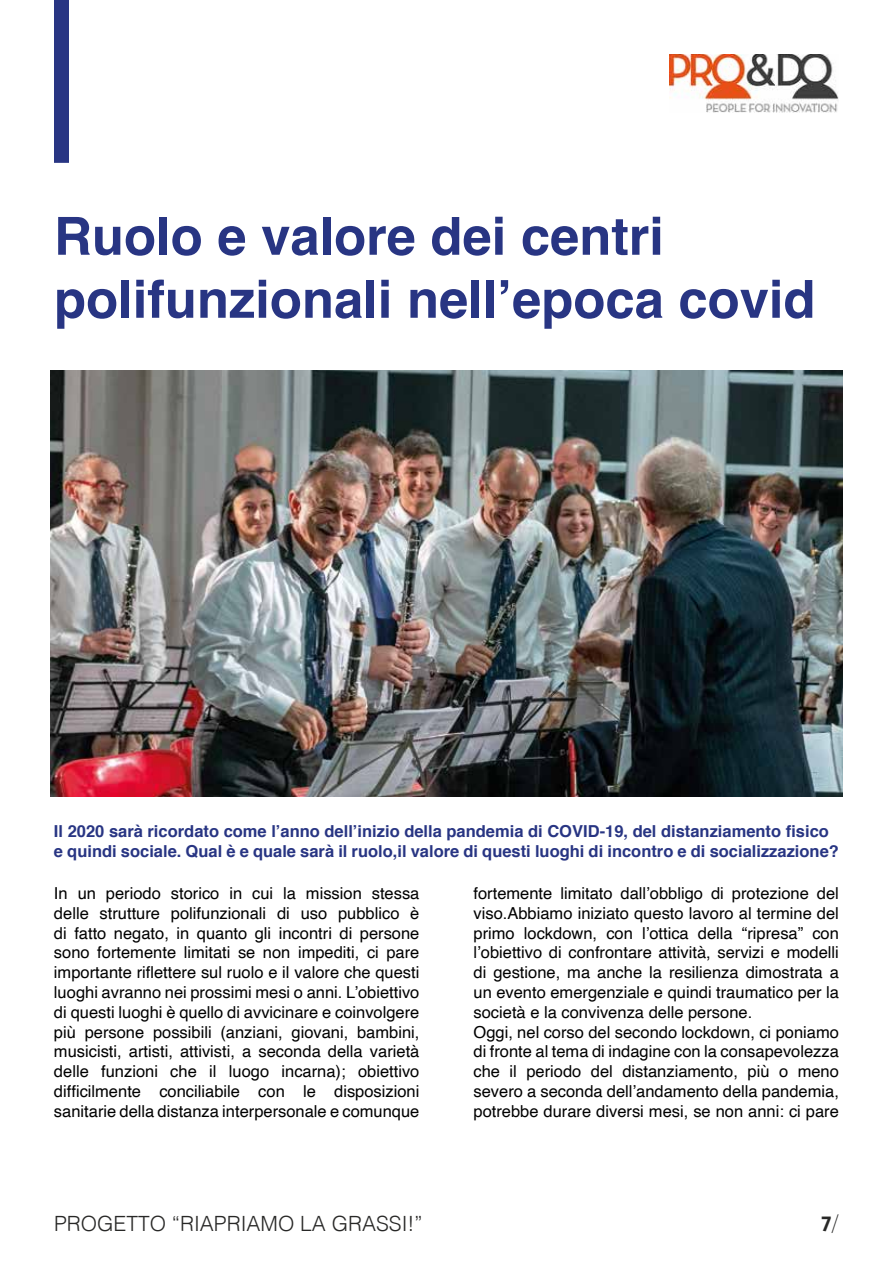
<style>
.page{position:relative;width:893px;height:1263px;background:#fff}
.page>*{position:absolute;margin:0;border:0;box-sizing:border-box;transform-origin:0 0}
.t1{font:700 52.5px/63px "Helvetica";color:#283583}
.t2{font:300 21px "Helvetica";color:#282827}
.t3{font:700 21px "Averta";color:#282827}
.t4{font:16.5px/19.8px "Helvetica";color:#000}
.t5{font:700 16.5px/19.8px "Helvetica";color:#283583}
.s1{font-family:"Abril Fatface";font-weight:400}
</style>
<div class="page">
<img style="left:669px;top:54px;width:170px;height:59px">
<div style="left:54px;top:0;width:15px;height:163px;background:#283583"></div>
<img style="left:51px;top:370px;width:791px;height:426px">
<h1 class="t1" style="left:54px;top:205px;width:763px">Ruolo e valore dei centri polifunzionali nell’epoca covid</h1>
<p class="t5" style="left:54px;top:822px;width:786px">Il 2020 sarà ricordato come l’anno dell’inizio della pandemia di COVID-19, del distanziamento fisico e quindi sociale. Qual è e quale sarà il ruolo,il valore di questi luoghi di incontro e di socializzazione?</p>
<p class="t4" style="left:54px;top:884px;width:367px;text-align:justify">In un periodo storico in cui la mission stessa delle strutture polifunzionali di uso pubblico è di fatto negato, in quanto gli incontri di persone sono fortemente limitati se non impediti, ci pare importante riflettere sul ruolo e il valore che questi luoghi avranno nei prossimi mesi o anni. L’obiettivo di questi luoghi è quello di avvicinare e coinvolgere più persone possibili (anziani, giovani, bambini, musicisti, artisti, attivisti, a seconda della varietà delle funzioni che il luogo incarna); obiettivo difficilmente conciliabile con le disposizioni sanitarie della distanza interpersonale e comunque</p>
<p class="t2" style="left:54px;top:1206px;width:370px">PROGETTO “RIAPRIAMO LA GRASSI!”</p>
<p class="t4" style="left:473px;top:884px;width:367px">fortemente limitato dall’obbligo di protezione del viso.Abbiamo iniziato questo lavoro al termine del primo lockdown, con l’ottica della “ripresa” con l’obiettivo di confrontare attività, servizi e modelli di gestione, ma anche la resilienza dimostrata a un evento emergenziale e quindi traumatico per la società e la convivenza delle persone.<br>Oggi, nel corso del secondo lockdown, ci poniamo di fronte al tema di indagine con la consapevolezza che il periodo del distanziamento, più o meno severo a seconda dell’andamento della pandemia, potrebbe durare diversi mesi, se non anni: ci pare</p>
<p class="t3" style="left:821px;top:1209px;width:19px">7<span class="s1">/</span></p>
</div>
